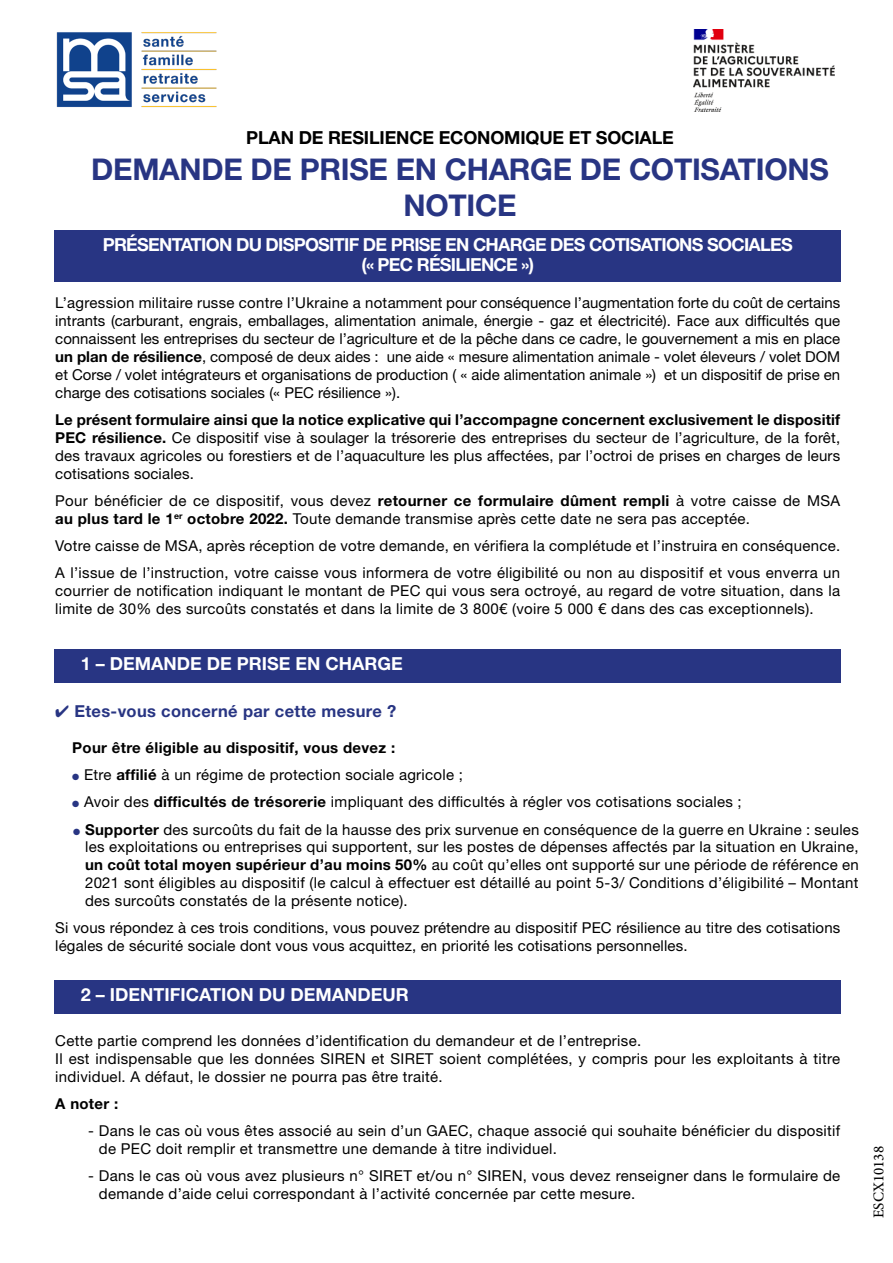
<style>
.page{position:relative;width:893px;height:1263px;background:#fff}
.page>*{position:absolute;margin:0;border:0;box-sizing:border-box;transform-origin:0 0}
.t1{font:700 30px/36px "Helvetica Neue LT Std";letter-spacing:-.01em;color:#283583;text-align:center}
.t2{font:700 18px/19.5px "Helvetica Neue LT Std";letter-spacing:-.04em;color:#fff;text-align:center}
.t3{font:700 18px "Helvetica Neue LT Std";color:#fff}
.t4{font:700 18px "Helvetica Neue LT Std";letter-spacing:-.01em;color:#000}
.t5{font:700 16.5px "Helvetica Neue LT Std";letter-spacing:.02em;color:#283583}
.t6{font:15px/18px "Helvetica Neue LT Std";letter-spacing:.02em;color:#000}
.t7{font:700 15px "Helvetica Neue LT Std";letter-spacing:.02em;color:#000}
.t8{font:500 15px "Minion Pro";color:#000}
.s1{font-weight:700}
.s2{color:#283583}
.s3{font-family:"Arial"}
</style>
<div class="page">
<img style="left:56px;top:32px;width:161px;height:76px">
<img style="left:694px;top:29px;width:141px;height:83px">
<div style="left:54px;top:230px;width:786px;height:51px;background:#283583"></div>
<div style="left:54px;top:649px;width:786px;height:33px;background:#283583"></div>
<div style="left:54px;top:980px;width:786px;height:33px;background:#283583"></div>
<p class="t4" style="left:246px;top:126px;width:429px">PLAN DE RESILIENCE ECONOMIQUE ET SOCIALE</p>
<h2 class="t1" style="left:91px;top:150px;width:739px">DEMANDE DE PRISE EN CHARGE DE COTISATIONS<br>NOTICE</h2>
<p class="t2" style="left:103px;top:235px;width:692px">PRÉSENTATION DU DISPOSITIF DE PRISE EN CHARGE DES COTISATIONS SOCIALES (« PEC RÉSILIENCE »)</p>
<p class="t6" style="left:55px;top:294px;width:787px;text-align:justify">L’agression militaire russe contre l’Ukraine a notamment pour conséquence l’augmentation forte du coût de certains intrants (carburant, engrais, emballages, alimentation animale, énergie - gaz et électricité). Face aux diffcultés que connaissent les entreprises du secteur de l’agriculture et de la pêche dans ce cadre, le gouvernement a mis en place <span class="s1">un plan de résilience</span>, composé de deux aides : une aide « mesure alimentation animale - volet éleveurs / volet DOM et Corse / volet intégrateurs et organisations de production ( « aide alimentation animale ») et un dispositif de prise en charge des cotisations sociales (« PEC résilience »).</p>
<p class="t6" style="left:55px;top:411px;width:786px;text-align:justify"><span class="s1">Le présent formulaire ainsi que la notice explicative qui l’accompagne concernent exclusivement le dispositif PEC résilience.</span> Ce dispositif vise à soulager la trésorerie des entreprises du secteur de l’agriculture, de la forêt, des travaux agricoles ou forestiers et de l’aquaculture les plus affectées, par l’octroi de prises en charges de leurs cotisations sociales.</p>
<p class="t6" style="left:55px;top:492px;width:786px">Pour bénéfcier de ce dispositif, vous devez <span class="s1">retourner ce formulaire dûment rempli</span> à votre caisse de MSA <span class="s1">au plus tard le 1</span><sup>er</sup> <span class="s1">octobre 2022.</span> Toute demande transmise après cette date ne sera pas acceptée.</p>
<p class="t6" style="left:55px;top:537px;width:786px">Votre caisse de MSA, après réception de votre demande, en vérifera la complétude et l’instruira en conséquence.</p>
<p class="t6" style="left:55px;top:564px;width:786px;text-align:justify">A l’issue de l’instruction, votre caisse vous informera de votre éligibilité ou non au dispositif et vous enverra un courrier de notifcation indiquant le montant de PEC qui vous sera octroyé, au regard de votre situation, dans la limite de 30% des surcoûts constatés et dans la limite de 3 800€ (voire 5 000 € dans des cas exceptionnels).</p>
<p class="t3" style="left:81px;top:653px;width:324px">1 – DEMANDE DE PRISE EN CHARGE</p>
<p class="t5" style="left:55px;top:701px;width:342px">✔ Etes-vous concerné par cette mesure ?</p>
<p class="t7" style="left:72px;top:738px;width:324px">Pour être éligible au dispositif, vous devez :</p>
<p class="t6" style="left:72px;top:765px;width:392px"><span class="s2">●</span> Etre <span class="s1">afflié</span> à un régime de protection sociale agricole ;</p>
<p class="t6" style="left:72px;top:792px;width:671px"><span class="s2">●</span> Avoir des <span class="s1">diffcultés de trésorerie</span> impliquant des diffcultés à régler vos cotisations sociales ;</p>
<p class="t6" style="left:85px;top:820px;width:775px;text-align:justify;text-indent:-12px"><span class="s2">●</span> <span class="s1">Supporter</span> des surcoûts du fait de la hausse des prix survenue en conséquence de la guerre en Ukraine : seules les exploitations ou entreprises qui supportent, sur les postes de dépenses affectés par la situation en Ukraine, <span class="s1">un coût total moyen supérieur d’au moins 50%</span> au coût qu’elles ont supporté sur une période de référence en 2021 sont éligibles au dispositif (le calcul à effectuer est détaillé au point 5-<span class="s3">3</span>/ Conditions d’éligibilité – Montant des surcoûts constatés de la présente notice).</p>
<p class="t6" style="left:55px;top:918px;width:786px">Si vous répondez à ces trois conditions, vous pouvez prétendre au dispositif PEC résilience au titre des cotisations légales de sécurité sociale dont vous vous acquittez, en priorité les cotisations personnelles.</p>
<p class="t3" style="left:81px;top:984px;width:329px">2 – IDENTIFICATION DU DEMANDEUR</p>
<p class="t6" style="left:55px;top:1031px;width:786px">Cette partie comprend les données d’identifcation du demandeur et de l’entreprise.<br>Il est indispensable que les données SIREN et SIRET soient complétées, y compris pour les exploitants à titre individuel. A défaut, le dossier ne pourra pas être traité.</p>
<p class="t7" style="left:55px;top:1094px;width:64px">A noter :</p>
<p class="t6" style="left:99px;top:1121px;width:743px;text-indent:-11px">- Dans le cas où vous êtes associé au sein d’un GAEC, chaque associé qui souhaite bénéfcier du dispositif de PEC doit remplir et transmettre une demande à titre individuel.</p>
<p class="t6" style="left:99px;top:1166px;width:743px;text-indent:-11px">- Dans le cas où vous avez plusieurs n° SIRET et/ou n° SIREN, vous devez renseigner dans le formulaire de demande d’aide celui correspondant à l’activité concernée par cette mesure.</p>
<p class="t8" style="left:869px;top:1218px;width:73px;rotate:-90deg">ESCX10138</p>
</div>
